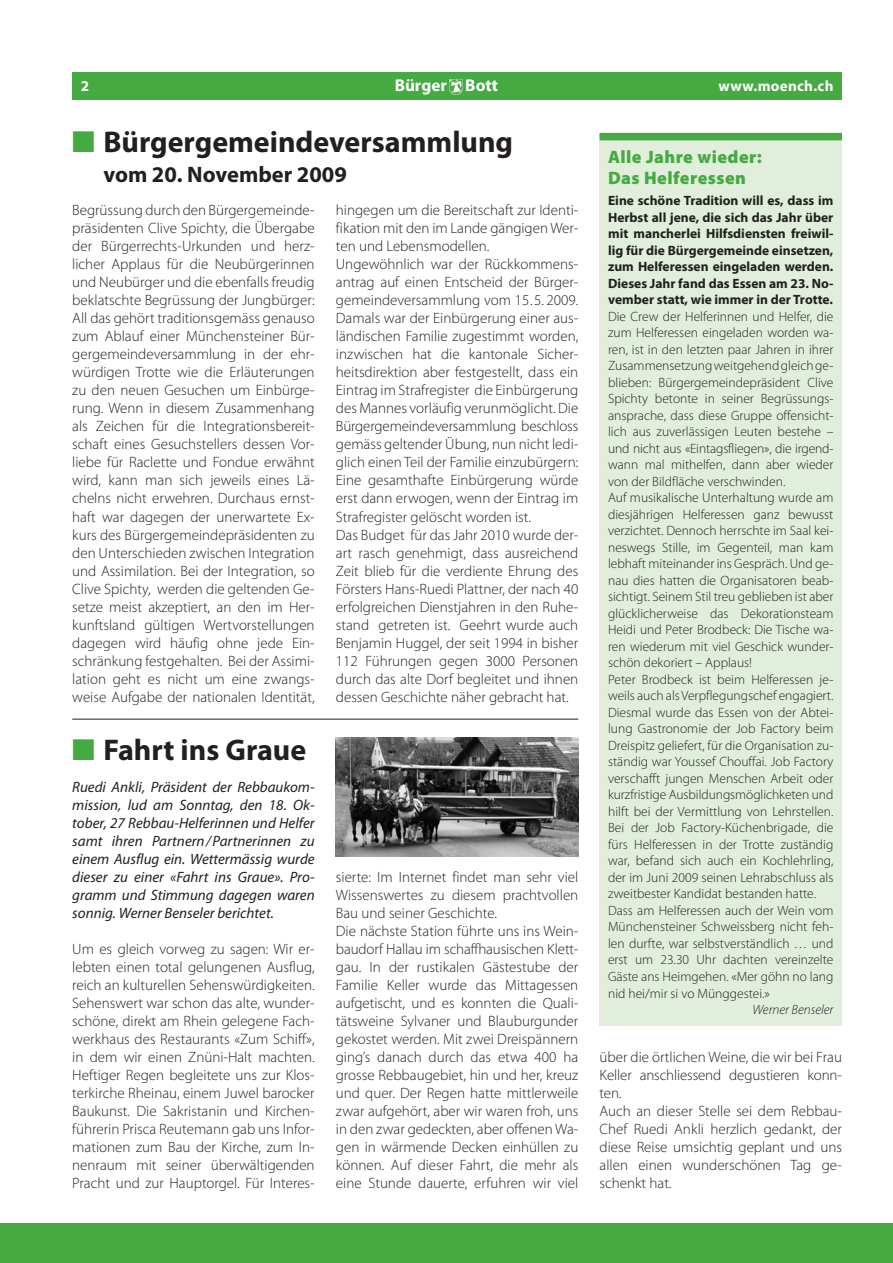
<style>
.page{position:relative;width:893px;height:1263px;background:#fff}
.page>*{position:absolute;margin:0;border:0;box-sizing:border-box;transform-origin:0 0}
.t1{font:700 30px "Myriad Pro";color:#231f20}
.t2{font:700 22.5px "Myriad Pro";color:#231f20}
.t3{font:900 18px/21px "Myriad Pro";letter-spacing:.025em;color:#46aa42}
.t4{font:700 17.1px "Myriad Pro";color:#fff}
.t5{font:300 15px/18px "Myriad Pro";color:#231f20}
.t6{font:italic 15px/18px "Myriad Pro";color:#231f20;text-align:justify}
.t7{font:700 15px "Myriad Pro";letter-spacing:.02em;color:#fff}
.t8{font:300 13.5px/16.5px "Myriad Pro";color:#231f20}
.t9{font:700 13.5px/16.5px "Myriad Pro";color:#231f20;text-align:justify}
.t10{font:italic 300 13.5px "Myriad Pro";color:#231f20}
.s1{color:#46aa42}
</style>
<div class="page">
<div style="left:0;top:1223px;width:893px;height:40px;background:#46aa42"></div>
<div style="left:72px;top:72px;width:770px;height:28px;background:#46aa42"></div>
<img style="left:449px;top:80px;width:13px;height:15px">
<div style="left:600px;top:133px;width:242px;height:892px;background:#e0eedb"></div>
<div style="left:600px;top:133px;width:242px;height:7px;background:#46aa42"></div>
<img style="left:336px;top:737px;width:242px;height:119px">
<hr style="left:72px;top:719px;width:506px;height:1px;background:#231f20">
<p class="t7" style="left:81px;top:81px;width:10px">2</p>
<p class="t4" style="left:395px;top:79px;width:105px">Bürger Bott</p>
<p class="t7" style="left:719px;top:81px;width:116px">www.moench.ch</p>
<h1 class="t1" style="left:72px;top:131px;width:442px"><span class="s1">■</span> Bürgergemeindeversammlung</h1>
<h2 class="t2" style="left:103px;top:166px;width:245px">vom 20. November 2009</h2>
<p class="t5" style="left:72px;top:203px;width:244px;text-align:justify">Begrüssung durch den Bürgergemeinde&shy;präsidenten Clive Spichty, die Übergabe der Bürgerrechts-Urkunden und herz&shy;licher Applaus für die Neubürgerinnen und Neubürger und die ebenfalls freudig beklatschte Begrüssung der Jungbürger:<br>All das gehört traditionsgemäss genauso zum Ablauf einer Münchensteiner Bür&shy;gergemeindeversammlung in der ehr&shy;würdigen Trotte wie die Erläuterungen zu den neuen Gesuchen um Einbürge&shy;rung. Wenn in diesem Zusammenhang als Zeichen für die Integrationsbereit&shy;schaft eines Gesuchstellers dessen Vor&shy;liebe für Raclette und Fondue erwähnt wird, kann man sich jeweils eines Lä&shy;chelns nicht erwehren. Durchaus ernst&shy;haft war dagegen der unerwartete Ex&shy;kurs des Bürgergemeindepräsidenten zu den Unterschieden zwischen Integration und Assimilation. Bei der Integration, so Clive Spichty, werden die geltenden Ge&shy;setze meist akzeptiert, an den im Her&shy;kunftsland gültigen Wertvorstellungen dagegen wird häufig ohne jede Ein&shy;schränkung festgehalten. Bei der Assimi&shy;lation geht es nicht um eine zwangs&shy;weise Aufgabe der nationalen Identität,</p>
<p class="t5" style="left:336px;top:203px;width:244px">hingegen um die Bereitschaft zur Identi&shy;fikation mit den im Lande gängigen Wer&shy;ten und Lebensmodellen.<br>Ungewöhnlich war der Rückkommens&shy;antrag auf einen Entscheid der Bürger&shy;gemeindeversammlung vom 15.5. 2009.<br>Damals war der Einbürgerung einer aus&shy;ländischen Familie zugestimmt worden, inzwischen hat die kantonale Sicher&shy;heitsdirektion aber festgestellt, dass ein Eintrag im Strafregister die Einbürgerung des Mannes vorläufig verunmöglicht. Die Bürgergemeindeversammlung beschloss gemäss geltender Übung, nun nicht ledi&shy;glich einen Teil der Familie einzubürgern:<br>Eine gesamthafte Einbürgerung würde erst dann erwogen, wenn der Eintrag im Strafregister gelöscht worden ist.<br>Das Budget für das Jahr 2010 wurde der&shy;art rasch genehmigt, dass ausreichend Zeit blieb für die verdiente Ehrung des Försters Hans-Ruedi Plattner, der nach 40 erfolgreichen Dienstjahren in den Ruhe&shy;stand getreten ist. Geehrt wurde auch Benjamin Huggel, der seit 1994 in bisher 112 Führungen gegen 3000 Personen durch das alte Dorf begleitet und ihnen dessen Geschichte näher gebracht hat.</p>
<h1 class="t1" style="left:72px;top:739px;width:235px"><span class="s1">■</span> Fahrt ins Graue</h1>
<p class="t6" style="left:72px;top:779px;width:244px">Ruedi Ankli, Präsident der Rebbaukom&shy;mission, lud am Sonntag, den 18. Ok&shy;tober, 27 Rebbau-Helferinnen und Helfer samt ihren Partnern/Partnerinnen zu einem Ausflug ein. Wettermässig wurde dieser zu einer «Fahrt ins Graue». Pro&shy;gramm und Stimmung dagegen waren sonnig. Werner Benseler berichtet.</p>
<p class="t5" style="left:72px;top:941px;width:244px;text-align:justify">Um es gleich vorweg zu sagen: Wir er&shy;lebten einen total gelungenen Ausflug, reich an kulturellen Sehenswürdigkeiten.<br>Sehenswert war schon das alte, wunder&shy;schöne, direkt am Rhein gelegene Fach&shy;werkhaus des Restaurants «Zum Schiff», in dem wir einen Znüni-Halt machten.<br>Heftiger Regen begleitete uns zur Klos&shy;terkirche Rheinau, einem Juwel barocker Baukunst. Die Sakristanin und Kirchen&shy;führerin Prisca Reutemann gab uns Infor&shy;mationen zum Bau der Kirche, zum In&shy;nenraum mit seiner überwältigenden Pracht und zur Hauptorgel. Für Interes-</p>
<p class="t5" style="left:336px;top:869px;width:244px">sierte: Im Internet findet man sehr viel Wissenswertes zu diesem prachtvollen Bau und seiner Geschichte.<br>Die nächste Station führte uns ins Wein&shy;baudorf Hallau im schaffhausischen Klett&shy;gau. In der rustikalen Gästestube der Familie Keller wurde das Mittagessen aufgetischt, und es konnten die Quali&shy;tätsweine Sylvaner und Blauburgunder gekostet werden. Mit zwei Dreispännern ging’s danach durch das etwa 400 ha grosse Rebbaugebiet, hin und her, kreuz und quer. Der Regen hatte mittlerweile zwar aufgehört, aber wir waren froh, uns in den zwar gedeckten, aber offenen Wa&shy;gen in wärmende Decken einhüllen zu können. Auf dieser Fahrt, die mehr als eine Stunde dauerte, erfuhren wir viel</p>
<p class="t3" style="left:608px;top:147px;width:155px">Alle Jahre wieder:<br>Das Helferessen</p>
<p class="t9" style="left:608px;top:194px;width:227px">Eine schöne Tradition will es, dass im Herbst all jene, die sich das Jahr über mit mancherlei Hilfsdiensten freiwil&shy;lig für die Bürgergemeinde einsetzen, zum Helferessen ein geladen werden.<br>Dieses Jahr fand das Essen am 23. No&shy;vember statt, wie immer in der Trotte.</p>
<p class="t8" style="left:608px;top:309px;width:227px">Die Crew der Helferinnen und Helfer, die zum Helferessen eingeladen worden wa&shy;ren, ist in den letzten paar Jahren in ihrer Zusammensetzung weitgehend gleich ge&shy;blieben: Bürgergemeindepräsident Clive Spichty betonte in seiner Begrüs sungs&shy;ansprache, dass diese Gruppe offensicht&shy;lich aus zuverlässigen Leuten bestehe – und nicht aus «Eintagsfliegen», die ir gend&shy;wann mal mithelfen, dann aber wieder von der Bildfläche verschwinden.<br>Auf musikalische Unterhaltung wurde am diesjährigen Helferessen ganz bewusst verzichtet. Dennoch herrschte im Saal kei&shy;neswegs Stille, im Gegenteil, man kam lebhaft miteinander ins Gespräch. Und ge&shy;nau dies hatten die Organisatoren beab&shy;sichtigt. Seinem Stil treu geblieben ist aber glücklicherweise das Dekorationsteam Heidi und Peter Brodbeck: Die Tische wa&shy;ren wiederum mit viel Geschick wunder&shy;schön dekoriert – Applaus!<br>Peter Brodbeck ist beim Helferessen je&shy;weils auch als Verpflegungschef engagiert.<br>Diesmal wurde das Essen von der Abtei&shy;lung Gastronomie der Job Factory beim Dreispitz geliefert, für die Organisation zu&shy;ständig war Youssef Chouffai. Job Factory verschafft jungen Menschen Arbeit oder kurzfristige Ausbildungsmöglichketen und hilft bei der Vermittlung von Lehrstellen.<br>Bei der Job Factory-Küchenbrigade, die fürs Helferessen in der Trotte zuständig war, befand sich auch ein Kochlehrling, der im Juni 2009 seinen Lehrabschluss als zweitbester Kandidat bestanden hatte.<br>Dass am Helferessen auch der Wein vom Münchensteiner Schweissberg nicht feh&shy;len durfte, war selbstverständ lich … und erst um 23.30 Uhr dachten vereinzelte Gäste ans Heimgehen. «Mer göhn no lang nid hei/mir si vo Münggestei.»</p>
<p class="t10" style="left:752px;top:1004px;width:83px">Werner Benseler</p>
<p class="t5" style="left:600px;top:1049px;width:244px">über die örtlichen Weine, die wir bei Frau<br>Keller anschliessend degustieren konn&shy;ten.<br>Auch an dieser Stelle sei dem Rebbau-<br>Chef Ruedi Ankli herzlich gedankt, der diese Reise umsichtig geplant und uns allen einen wunderschönen Tag ge&shy;schenkt hat.</p>
</div>
